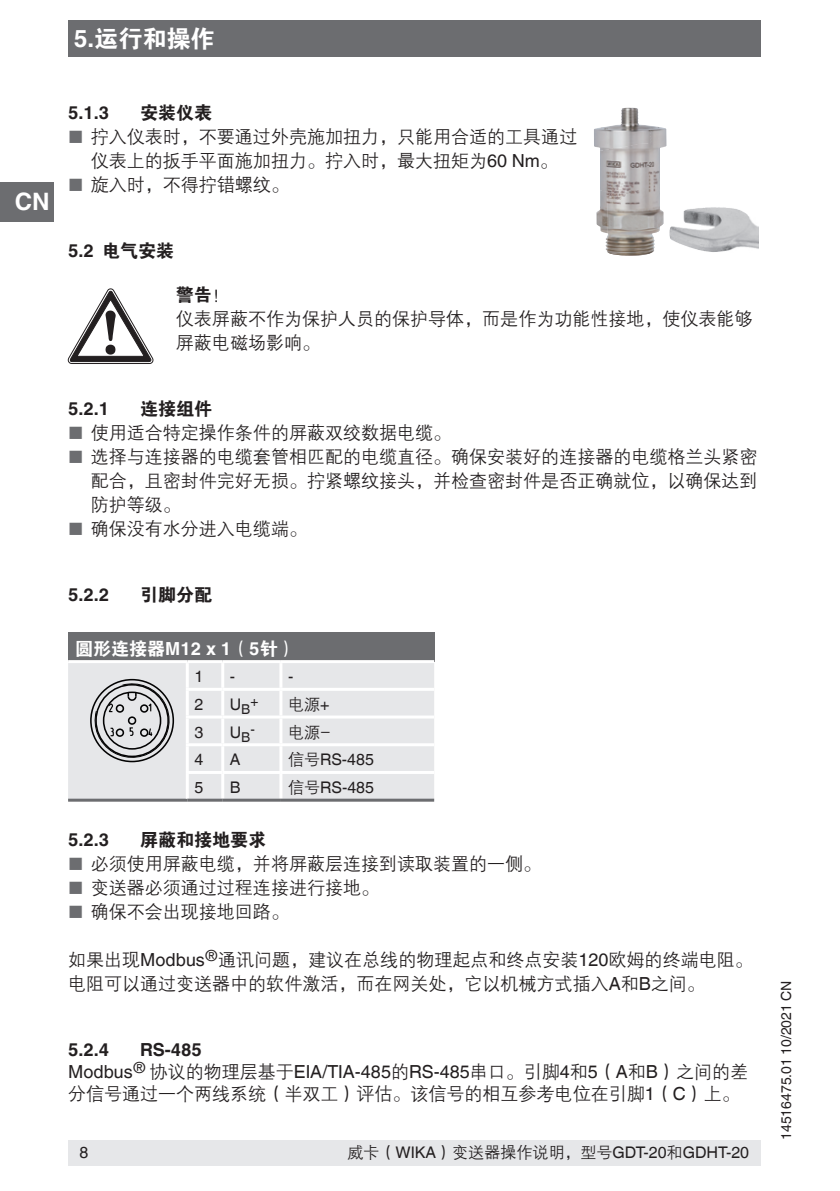
<style>
.page{position:relative;width:840px;height:1191px;background:#fff}
.page>*{position:absolute;margin:0;border:0;box-sizing:border-box;transform-origin:0 0}
.t1{font:24px "FZDHTJW GB1 0";color:#fff}
.t2{font:700 24px "Helvetica World";color:#fff}
.t3{font:18px/24px "FZZDXJW GB1 0";color:#231f20}
.t4{font:18px/22px "Helvetica World";color:#231f20}
.t5{font:18px "FZDHTJW GB1 0";color:#231f20}
.t6{font:700 18px "Helvetica World";color:#231f20}
.t7{font:18px "FZDHTJW GB1 0";color:#fff}
.t8{font:16px "Helvetica World";color:#231f20}
.t9{font:16px "FZZDXJW GB1 0";color:#231f20}
.t10{font:14px "Helvetica World";color:#231f20}
.t11{font:13.6px "Helvetica World";color:#231f20}
.s1{font-family:"Helvetica World";font-weight:700}
.s2{font-size:15.4px;color:#6c6d70}
.s3{font-family:"Helvetica World"}
.s4{font-family:"FZZDXJW GB1 0"}
.s5{font-weight:700}
</style>
<div class="page">
<div style="left:68px;top:1140px;width:692px;height:25px;background:#e6e7e9"></div>
<div style="left:68px;top:20px;width:692px;height:37px;background:#6c6d70"></div>
<div style="left:0;top:182px;width:54px;height:39px;background:#6c6d70"></div>
<div style="left:68px;top:632px;width:366px;height:29px;background:#6c6d70"></div>
<div style="left:68px;top:663px;width:366px;height:135px;background:#e6e7e9"></div>
<hr style="left:68px;top:798px;width:119px;height:3px;background:#6c6d70">
<hr style="left:186px;top:663px;width:3px;height:25px;background:#fff">
<hr style="left:221px;top:663px;width:3px;height:25px;background:#fff">
<hr style="left:279px;top:663px;width:3px;height:25px;background:#fff">
<hr style="left:186px;top:688px;width:37px;height:3px;background:#fff">
<hr style="left:186px;top:691px;width:3px;height:24px;background:#fff">
<hr style="left:223px;top:688px;width:58px;height:3px;background:#fff">
<hr style="left:221px;top:691px;width:3px;height:24px;background:#fff">
<hr style="left:186px;top:715px;width:37px;height:3px;background:#fff">
<hr style="left:186px;top:718px;width:3px;height:25px;background:#fff">
<hr style="left:223px;top:715px;width:58px;height:3px;background:#fff">
<hr style="left:221px;top:718px;width:3px;height:25px;background:#fff">
<hr style="left:186px;top:743px;width:37px;height:3px;background:#fff">
<hr style="left:186px;top:746px;width:3px;height:25px;background:#fff">
<hr style="left:223px;top:743px;width:58px;height:3px;background:#fff">
<hr style="left:221px;top:746px;width:3px;height:25px;background:#fff">
<hr style="left:186px;top:771px;width:37px;height:3px;background:#fff">
<hr style="left:186px;top:774px;width:3px;height:24px;background:#fff">
<hr style="left:223px;top:771px;width:58px;height:3px;background:#fff">
<hr style="left:221px;top:774px;width:3px;height:24px;background:#fff">
<hr style="left:281px;top:688px;width:153px;height:3px;background:#fff">
<hr style="left:279px;top:691px;width:3px;height:24px;background:#fff">
<hr style="left:281px;top:715px;width:153px;height:3px;background:#fff">
<hr style="left:279px;top:718px;width:3px;height:25px;background:#fff">
<hr style="left:281px;top:743px;width:153px;height:3px;background:#fff">
<hr style="left:279px;top:746px;width:3px;height:25px;background:#fff">
<hr style="left:281px;top:771px;width:153px;height:3px;background:#fff">
<hr style="left:279px;top:774px;width:3px;height:24px;background:#fff">
<hr style="left:281px;top:798px;width:153px;height:3px;background:#6c6d70">
<hr style="left:68px;top:660px;width:119px;height:3px;background:#fff">
<hr style="left:187px;top:660px;width:36px;height:3px;background:#fff">
<hr style="left:223px;top:660px;width:58px;height:3px;background:#fff">
<hr style="left:281px;top:660px;width:153px;height:3px;background:#fff">
<hr style="left:187px;top:798px;width:36px;height:3px;background:#6c6d70">
<hr style="left:223px;top:798px;width:58px;height:3px;background:#6c6d70">
<img style="left:594px;top:108px;width:72px;height:147px">
<img style="left:669px;top:207px;width:89px;height:45px">
<svg style="left:68px;top:289px;width:85px;height:75px"></svg>
<svg style="left:92px;top:681px;width:80px;height:79px;background:#bbbbbd"></svg>
<div style="left:140px;top:704px;width:8px;height:8px;border:2px solid #030303;border-radius:50%"></div>
<div style="left:116px;top:704px;width:8px;height:8px;border:2px solid #030303;border-radius:50%"></div>
<div style="left:116px;top:728px;width:8px;height:9px;border:2px solid #030303;border-radius:50%"></div>
<div style="left:140px;top:728px;width:8px;height:9px;border:2px solid #030303;border-radius:50%"></div>
<div style="left:128px;top:716px;width:8px;height:9px;border:2px solid #030303;border-radius:50%"></div>
<h1 class="t1" style="left:74px;top:25px;width:142px"><span class="s1">5.</span>运行和操作</h1>
<h1 class="t2" style="left:15px;top:188px;width:36px">CN</h1>
<p class="t6" style="left:68px;top:102px;width:43px">5.1.3</p>
<p class="t5" style="left:140px;top:103px;width:73px">安装仪表</p>
<p class="t3" style="left:68px;top:126px;width:510px;text-align:center"><span class="s2">■</span> 拧入仪表时，不要通过外壳施加扭力，只能用合适的工具通过仪表上的扳手平面施加扭力。拧入时，最大扭矩为<span class="s3">60 Nm</span>。</p>
<p class="t3" style="left:68px;top:174px;width:222px"><span class="s2">■</span> 旋入时，不得拧错螺纹。</p>
<p class="t5" style="left:68px;top:241px;width:108px"><span class="s1">5.2</span> 电气安装</p>
<p class="t5" style="left:176px;top:285px;width:55px">警告！</p>
<p class="t3" style="left:176px;top:308px;width:577px">仪表屏蔽不作为保护人员的保护导体，而是作为功能性接地，使仪表能够屏蔽电磁场影响。</p>
<p class="t6" style="left:68px;top:398px;width:43px">5.2.1</p>
<p class="t5" style="left:140px;top:399px;width:73px">连接组件</p>
<p class="t3" style="left:68px;top:422px;width:384px"><span class="s2">■</span> 使用适合特定操作条件的屏蔽双绞数据电缆。</p>
<p class="t3" style="left:91px;top:446px;width:667px;text-align:justify;text-indent:-23px"><span class="s2">■</span> 选择与连接器的电缆套管相匹配的电缆直径。确保安装好的连接器的电缆格兰头紧密配合，且密封件完好无损。拧紧螺纹接头，并检查密封件是否正确就位，以确保达到防护等级。</p>
<p class="t3" style="left:68px;top:518px;width:240px"><span class="s2">■</span> 确保没有水分进入电缆端。</p>
<p class="t6" style="left:68px;top:584px;width:43px">5.2.2</p>
<p class="t5" style="left:140px;top:585px;width:73px">引脚分配</p>
<p class="t7" style="left:75px;top:638px;width:222px">圆形连接器<span class="s1">M12 x 1</span>（<span class="s1">5</span>针）</p>
<p class="t8" style="left:194px;top:667px;width:10px">1</p>
<p class="t8" style="left:230px;top:667px;width:7px">-</p>
<p class="t8" style="left:288px;top:667px;width:7px">-</p>
<p class="t8" style="left:194px;top:695px;width:10px">2</p>
<p class="t8" style="left:230px;top:695px;width:22px">U<sub>B</sub></p>
<p class="t11" style="left:250px;top:693px;width:9px">+</p>
<p class="t9" style="left:288px;top:696px;width:43px">电源<span class="s3">+</span></p>
<p class="t8" style="left:194px;top:723px;width:10px">3</p>
<p class="t9" style="left:230px;top:723px;width:102px"><span class="s3">U</span><sub>B</sub><sup>-</sup> 电源-</p>
<p class="t8" style="left:194px;top:750px;width:10px">4</p>
<p class="t8" style="left:230px;top:750px;width:12px">A</p>
<p class="t8" style="left:288px;top:750px;width:87px"><span class="s4">信号</span>RS-485</p>
<p class="t8" style="left:194px;top:778px;width:10px">5</p>
<p class="t8" style="left:230px;top:778px;width:12px">B</p>
<p class="t8" style="left:288px;top:778px;width:87px"><span class="s4">信号</span>RS-485</p>
<p class="t6" style="left:68px;top:829px;width:43px">5.2.3</p>
<p class="t5" style="left:140px;top:829px;width:128px">屏蔽和接地要求</p>
<p class="t3" style="left:68px;top:852px;width:474px"><span class="s2">■</span> 必须使用屏蔽电缆，并将屏蔽层连接到读取装置的一侧。</p>
<p class="t3" style="left:68px;top:876px;width:312px"><span class="s2">■</span> 变送器必须通过过程连接进行接地。</p>
<p class="t3" style="left:68px;top:900px;width:222px"><span class="s2">■</span> 确保不会出现接地回路。</p>
<p class="t3" style="left:68px;top:948px;width:685px">如果出现<span class="s3">Modbus</span><sup>®</sup>通讯问题，建议在总线的物理起点和终点安装<span class="s3">120</span>欧姆的终端电阻。电阻可以通过变送器中的软件激活，而在网关处，它以机械方式插入<span class="s3">A</span>和<span class="s3">B</span>之间。</p>
<p class="t4" style="left:68px;top:1038px;width:681px;text-indent:72px"><span class="s5">RS-485<br></span>Modbus<sup>®</sup> <span class="s4">协议的物理层基于</span>EIA/TIA-485<span class="s4">的</span>RS-485<span class="s4">串口。引脚</span>4<span class="s4">和</span>5<span class="s4">（</span>A<span class="s4">和</span>B<span class="s4">）之间的差</span></p>
<p class="t3" style="left:68px;top:1082px;width:673px">分信号通过一个两线系统（半双工）评估。该信号的相互参考电位在引脚<span class="s3">1</span>（<span class="s3">C</span>）上。</p>
<p class="t6" style="left:68px;top:1039px;width:43px">5.2.4</p>
<p class="t8" style="left:79px;top:1143px;width:10px">8</p>
<p class="t8" style="left:347px;top:1143px;width:403px"><span class="s4">威卡（</span>WIKA<span class="s4">）变送器操作说明，型号</span>GDT-20<span class="s4">和</span>GDHT-20</p>
<p class="t10" style="left:777px;top:1140px;width:161px;rotate:-90deg">14516475.01 10/2021 CN</p>
</div>
